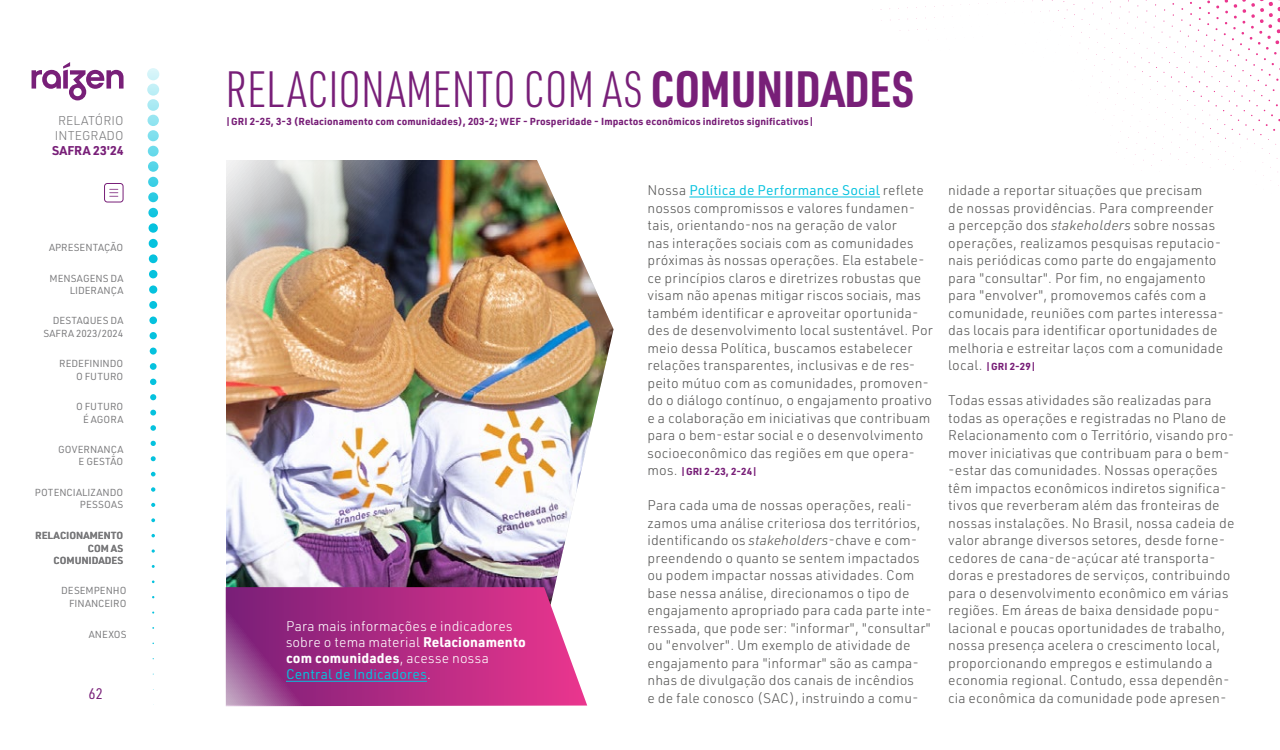
<style>
.page{position:relative;width:1280px;height:750px;background:#fff}
.page>*{position:absolute;margin:0;border:0;box-sizing:border-box;transform-origin:0 0}
.t1{font:300 50px "URWDIN Cond";color:#781f78}
.t2{font:15px "URWDIN Semi Cond";color:#781f78}
.t3{font:300 13.75px/17.5px "URWDIN";letter-spacing:.01em;color:#575756}
.t4{font:300 13.75px/16.2px "URWDIN";letter-spacing:.01em;color:#fff}
.t5{font:300 12.5px/15px "URWDIN";color:#78787a}
.t6{font:700 12.5px "URWDIN";color:#781f78}
.t7{font:10px/12.5px "URWDIN";color:#78787a;text-align:right}
.t8{font:700 10px "URWDIN";letter-spacing:.01em;color:#781f78}
.t9{font:700 10px/12.5px "URWDIN";color:#78787a;text-align:right}
.s1{font-weight:700}
.s2{font-weight:400;color:#05c2de}
.s3{font-weight:300;font-size:13.75px;color:#575756}
.s4{font-style:italic}
</style>
<div class="page">
<div style="left:147px;top:68px;width:12px;height:12px;background:#d5f4f9;border-radius:50%"></div>
<svg style="left:147px;top:84px;width:12px;height:12px"></svg>
<svg style="left:147px;top:99px;width:12px;height:12px"></svg>
<div style="left:148px;top:115px;width:11px;height:11px;background:#94e4f0;border-radius:50%"></div>
<div style="left:148px;top:130px;width:11px;height:11px;background:#7fdfee;border-radius:50%"></div>
<svg style="left:148px;top:146px;width:11px;height:11px"></svg>
<div style="left:148px;top:161px;width:10px;height:11px;background:#54d5e8;border-radius:50%"></div>
<svg style="left:148px;top:177px;width:10px;height:10px"></svg>
<svg style="left:148px;top:192px;width:10px;height:10px"></svg>
<svg style="left:148px;top:208px;width:10px;height:9px"></svg>
<div style="left:149px;top:223px;width:9px;height:10px;background:#05c2de;border-radius:50%"></div>
<div style="left:149px;top:239px;width:9px;height:9px;background:#05c2de;border-radius:50%"></div>
<div style="left:149px;top:254px;width:9px;height:9px;background:#05c2de;border-radius:50%"></div>
<div style="left:149px;top:270px;width:8px;height:8px;background:#05c2de;border-radius:50%"></div>
<div style="left:149px;top:285px;width:8px;height:9px;background:#05c2de;border-radius:50%"></div>
<div style="left:149px;top:301px;width:8px;height:8px;background:#05c2de;border-radius:50%"></div>
<div style="left:149px;top:317px;width:8px;height:7px;background:#05c2de;border-radius:50%"></div>
<div style="left:150px;top:332px;width:7px;height:7px;background:#05c2de;border-radius:50%"></div>
<div style="left:150px;top:348px;width:7px;height:7px;background:#05c2de;border-radius:50%"></div>
<div style="left:150px;top:363px;width:7px;height:7px;background:#05c2de;border-radius:50%"></div>
<svg style="left:150px;top:379px;width:6px;height:6px"></svg>
<svg style="left:150px;top:394px;width:6px;height:6px"></svg>
<svg style="left:150px;top:410px;width:6px;height:6px"></svg>
<svg style="left:150px;top:425px;width:6px;height:6px"></svg>
<svg style="left:151px;top:441px;width:5px;height:5px"></svg>
<svg style="left:151px;top:456px;width:5px;height:5px"></svg>
<svg style="left:151px;top:472px;width:5px;height:4px"></svg>
<svg style="left:151px;top:487px;width:4px;height:5px"></svg>
<svg style="left:151px;top:503px;width:4px;height:4px"></svg>
<svg style="left:151px;top:518px;width:4px;height:4px"></svg>
<svg style="left:151px;top:534px;width:4px;height:3px"></svg>
<svg style="left:152px;top:549px;width:3px;height:4px"></svg>
<svg style="left:32px;top:62px;width:92px;height:38px"></svg>
<div style="left:104px;top:183px;width:19px;height:19px;border:1px solid #781f78;border-radius:3px"></div>
<svg style="left:109px;top:189px;width:9px;height:8px"></svg>
<hr style="left:689px;top:197px;width:191px;height:1px;background:#05c2de">
<img style="left:226px;top:160px;width:388px;height:427px">
<svg style="left:916px;top:0;width:364px;height:186px"></svg>
<svg style="left:226px;top:587px;width:361px;height:119px;background:#b53b8c"></svg>
<hr style="left:286px;top:681px;width:141px;height:1px;background:#05c2de">
<p class="t5" style="left:55px;top:113px;width:70px">RELATÓRIO<br>INTEGRADO</p>
<p class="t6" style="left:52px;top:142px;width:73px">SAFRA 23'24</p>
<p class="t7" style="left:49px;top:241px;width:76px">APRESENTAÇÃO</p>
<p class="t7" style="left:50px;top:272px;width:75px">MENSAGENS DA<br>LIDERANÇA</p>
<p class="t7" style="left:43px;top:314px;width:81px">DESTAQUES DA<br>SAFRA 2023/2024</p>
<p class="t7" style="left:59px;top:357px;width:66px">REDEFININDO<br>O FUTURO</p>
<p class="t7" style="left:76px;top:400px;width:49px">O FUTURO<br>É AGORA</p>
<p class="t7" style="left:58px;top:443px;width:67px">GOVERNANÇA<br>E GESTÃO</p>
<p class="t7" style="left:35px;top:485px;width:90px">POTENCIALIZANDO<br>PESSOAS</p>
<p class="t9" style="left:35px;top:529px;width:90px">RELACIONAMENTO<br>COM AS<br>COMUNIDADES</p>
<p class="t7" style="left:61px;top:584px;width:67px">DESEMPENHO<br>FINANCEIRO</p>
<p class="t7" style="left:89px;top:627px;width:39px">ANEXOS</p>
<p class="t2" style="left:89px;top:683px;width:16px">62</p>
<h1 class="t1" style="left:226px;top:57px;width:690px">RELACIONAMENTO COM AS <span class="s1">COMUNIDADES</span></h1>
<p class="t8" style="left:226px;top:115px;width:590px">|GRI 2-25, 3-3 (Relacionamento com comunidades), 203-2; WEF - Prosperidade - Impactos econômicos indiretos significativos|</p>
<p class="t4" style="left:286px;top:617px;width:241px">Para mais informações e indicadores sobre o tema material <span class="s1">Relacionamento com comunidades</span>, acesse nossa<br><span class="s2">Central de Indicadores</span>.</p>
<p class="t3" style="left:648px;top:181px;width:287px">Nossa <span class="s2">Política de Performance Social</span> reflete nossos compromissos e valores fundamen&shy;tais, orientando-nos na geração de valor<br>nas interações sociais com as comunidades próximas às nossas operações. Ela estabele&shy;ce princípios claros e diretrizes robustas que visam não apenas mitigar riscos sociais, mas também identificar e aproveitar oportunida&shy;des de desenvolvimento local sustentável. Por meio dessa Política, buscamos estabelecer relações transparentes, inclusivas e de res&shy;peito mútuo com as comunidades, promoven&shy;do o diálogo contínuo, o engajamento proativo e a colaboração em iniciativas que contribuam para o bem-estar social e o desenvolvimento socioeconômico das regiões em que opera-</p>
<p class="t8" style="left:648px;top:465px;width:112px"><span class="s3">mos.</span> |GRI 2-23, 2-24|</p>
<p class="t3" style="left:648px;top:496px;width:286px">Para cada uma de nossas operações, reali&shy;zamos uma análise criteriosa dos territórios, identificando os <span class="s4">stakeholders</span>-chave e com&shy;preendendo o quanto se sentem impactados ou podem impactar nossas atividades. Com base nessa análise, direcionamos o tipo de engajamento apropriado para cada parte inte&shy;ressada, que pode ser: "informar", "consultar" ou "envolver". Um exemplo de atividade de engajamento para "informar" são as campa&shy;nhas de divulgação dos canais de incêndios<br>e de fale conosco (SAC), instruindo a comu-</p>
<p class="t3" style="left:948px;top:181px;width:277px">nidade a reportar situações que precisam<br>de nossas providências. Para compreender a percepção dos <span class="s4">stakeholders</span> sobre nossas operações, realizamos pesquisas reputacio&shy;nais periódicas como parte do engajamento para "consultar". Por fim, no engajamento para "envolver", promovemos cafés com a comunidade, reuniões com partes interessa&shy;das locais para identificar oportunidades de melhoria e estreitar laços com a comunidade</p>
<p class="t8" style="left:948px;top:360px;width:90px"><span class="s3">local.</span> |GRI 2-29|</p>
<p class="t3" style="left:948px;top:391px;width:288px">Todas essas atividades são realizadas para todas as operações e registradas no Plano de Relacionamento com o Território, visando pro&shy;mover iniciativas que contribuam para o bem--estar das comunidades. Nossas operações têm impactos econômicos indiretos significa&shy;tivos que reverberam além das fronteiras de nossas instalações. No Brasil, nossa cadeia de valor abrange diversos setores, desde forne&shy;cedores de cana-de-açúcar até transporta&shy;doras e prestadores de serviços, contribuindo para o desenvolvimento econômico em várias regiões. Em áreas de baixa densidade popu&shy;lacional e poucas oportunidades de trabalho, nossa presença acelera o crescimento local, proporcionando empregos e estimulando a economia regional. Contudo, essa dependên&shy;cia econômica da comunidade pode apresen-</p>
</div>
